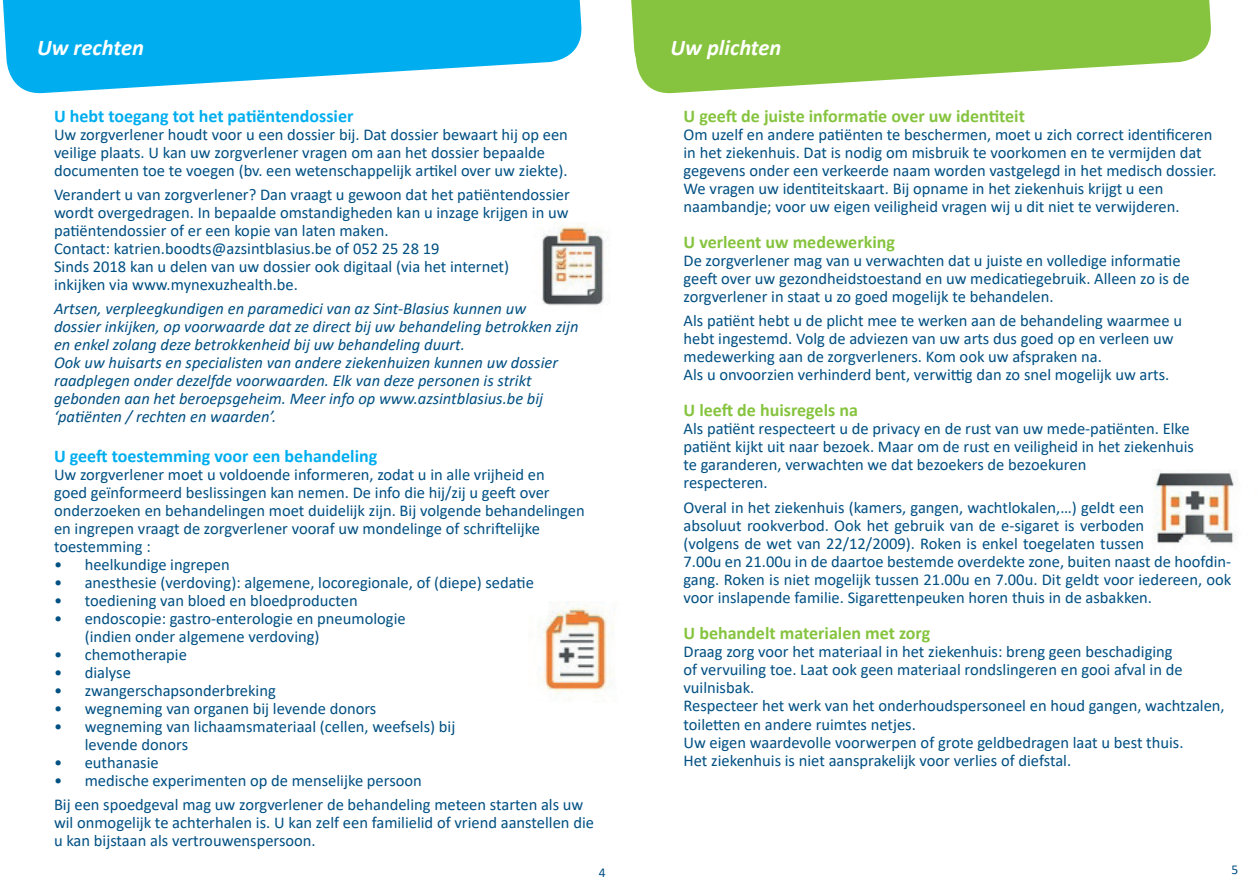
<style>
.page{position:relative;width:1259px;height:893px;background:#fff}
.page>*{position:absolute;margin:0;border:0;box-sizing:border-box;transform-origin:0 0}
.t1{font:italic 700 22.5px "Calibri";color:#fff}
.t2{font:700 18px "Calibri";color:#86c43f}
.t3{font:700 18px "Calibri";color:#00aeef}
.t4{font:16.5px/18px "Calibri";color:#005083}
.t5{font:italic 16.5px/18px "Calibri";color:#005083}
.t6{font:13.5px "Calibri";color:#005083}
</style>
<div class="page">
<img style="left:538px;top:602px;width:76px;height:92px">
<svg style="left:2px;top:0;width:580px;height:94px;fill:#00aeef"></svg>
<svg style="left:631px;top:0;width:580px;height:94px;fill:#86c43f"></svg>
<img style="left:542px;top:223px;width:64px;height:83px">
<img style="left:1154px;top:471px;width:83px;height:73px">
<h1 class="t1" style="left:37px;top:32px;width:108px">Uw rechten</h1>
<p class="t3" style="left:54px;top:103px;width:301px">U hebt toegang tot het patiëntendossier</p>
<p class="t4" style="left:54px;top:125px;width:515px">Uw zorgverlener houdt voor u een dossier bij. Dat dossier bewaart hij op een veilige plaats. U kan uw zorgverlener vragen om aan het dossier bepaalde documenten toe te voegen (bv. een wetenschappelijk artikel over uw ziekte).</p>
<p class="t4" style="left:54px;top:185px;width:517px">Verandert u van zorgverlener? Dan vraagt u gewoon dat het patiëntendossier wordt overgedragen. In bepaalde omstandigheden kan u inzage krijgen in uw patiëntendossier of er een kopie van laten maken.<br>Contact: katrien.boodts@azsintblasius.be of 052 25 28 19<br>Sinds 2018 kan u delen van uw dossier ook digitaal (via het internet)<br>inkijken via www.mynexuzhealth.be.</p>
<p class="t5" style="left:54px;top:299px;width:526px">Artsen, verpleegkundigen en paramedici van az Sint-Blasius kunnen uw<br>dossier inkijken, op voorwaarde dat ze direct bij uw behandeling betrokken zijn en enkel zolang deze betrokkenheid bij uw behandeling duurt.<br>Ook uw huisarts en specialisten van andere ziekenhuizen kunnen uw dossier raadplegen onder dezelfde voorwaarden. Elk van deze personen is strikt gebonden aan het beroepsgeheim. Meer info op www.azsintblasius.be bij ‘patiënten / rechten en waarden’.</p>
<p class="t3" style="left:54px;top:443px;width:325px">U geeft toestemming voor een behandeling</p>
<p class="t4" style="left:54px;top:465px;width:532px">Uw zorgverlener moet u voldoende informeren, zodat u in alle vrijheid en<br>goed geïnformeerd beslissingen kan nemen. De info die hij/zij u geeft over onderzoeken en behandelingen moet duidelijk zijn. Bij volgende behandelingen en ingrepen vraagt de zorgverlener vooraf uw mondelinge of schriftelijke toestemming :</p>
<p class="t4" style="left:54px;top:555px;width:177px">• heelkundige ingrepen</p>
<p class="t4" style="left:54px;top:573px;width:481px">• anesthesie (verdoving): algemene, locoregionale, of (diepe) sedatie</p>
<p class="t4" style="left:54px;top:591px;width:305px">• toediening van bloed en bloedproducten</p>
<p class="t4" style="left:85px;top:609px;width:322px;text-indent:-31px">• endoscopie: gastro-enterologie en pneumologie (indien onder algemene verdoving)</p>
<p class="t4" style="left:54px;top:645px;width:134px">• chemotherapie</p>
<p class="t4" style="left:54px;top:663px;width:78px">• dialyse</p>
<p class="t4" style="left:54px;top:681px;width:223px">• zwangerschapsonderbreking</p>
<p class="t4" style="left:54px;top:699px;width:324px">• wegneming van organen bij levende donors</p>
<p class="t4" style="left:85px;top:717px;width:372px;text-indent:-31px">• wegneming van lichaamsmateriaal (cellen, weefsels) bij levende donors</p>
<p class="t4" style="left:54px;top:753px;width:106px">• euthanasie</p>
<p class="t4" style="left:54px;top:768px;width:531px;line-height:24px">• medische experimenten op de menselijke persoon<br>Bij een spoedgeval mag uw zorgverlener de behandeling meteen starten als uw</p>
<p class="t4" style="left:54px;top:813px;width:541px">wil onmogelijk te achterhalen is. U kan zelf een familielid of vriend aanstellen die u kan bijstaan als vertrouwenspersoon.</p>
<h1 class="t1" style="left:670px;top:21px;width:112px">Uw plichten</h1>
<p class="t2" style="left:683px;top:103px;width:343px">U geeft de juiste informatie over uw identiteit</p>
<p class="t4" style="left:683px;top:125px;width:535px">Om uzelf en andere patiënten te beschermen, moet u zich correct identificeren in het ziekenhuis. Dat is nodig om misbruik te voorkomen en te vermijden dat gegevens onder een verkeerde naam worden vastgelegd in het medisch dossier.<br>We vragen uw identiteitskaart. Bij opname in het ziekenhuis krijgt u een naambandje; voor uw eigen veiligheid vragen wij u dit niet te verwijderen.</p>
<p class="t2" style="left:683px;top:229px;width:213px">U verleent uw medewerking</p>
<p class="t4" style="left:683px;top:251px;width:508px">De zorgverlener mag van u verwachten dat u juiste en volledige informatie geeft over uw gezondheidstoestand en uw medicatiegebruik. Alleen zo is de zorgverlener in staat u zo goed mogelijk te behandelen.</p>
<p class="t4" style="left:683px;top:311px;width:500px">Als patiënt hebt u de plicht mee te werken aan de behandeling waarmee u hebt ingestemd. Volg de adviezen van uw arts dus goed op en verleen uw medewerking aan de zorgverleners. Kom ook uw afspraken na.<br>Als u onvoorzien verhinderd bent, verwittig dan zo snel mogelijk uw arts.</p>
<p class="t2" style="left:683px;top:397px;width:176px">U leeft de huisregels na</p>
<p class="t4" style="left:683px;top:419px;width:512px">Als patiënt respecteert u de privacy en de rust van uw mede-patiënten. Elke patiënt kijkt uit naar bezoek. Maar om de rust en veiligheid in het ziekenhuis te garanderen, verwachten we dat bezoekers de bezoekuren<br>respecteren.</p>
<p class="t4" style="left:683px;top:499px;width:549px">Overal in het ziekenhuis (kamers, gangen, wachtlokalen,…) geldt een<br>absoluut rookverbod. Ook het gebruik van de e-sigaret is verboden<br>(volgens de wet van 22/12/2009). Roken is enkel toegelaten tussen<br>7.00u en 21.00u in de daartoe bestemde overdekte zone, buiten naast de hoofdin&shy;gang. Roken is niet mogelijk tussen 21.00u en 7.00u. Dit geldt voor iedereen, ook voor inslapende familie. Sigarettenpeuken horen thuis in de asbakken.</p>
<p class="t2" style="left:683px;top:621px;width:248px">U behandelt materialen met zorg</p>
<p class="t4" style="left:683px;top:643px;width:543px">Draag zorg voor het materiaal in het ziekenhuis: breng geen beschadiging<br>of vervuiling toe. Laat ook geen materiaal rondslingeren en gooi afval in de vuilnisbak.<br>Respecteer het werk van het onderhoudspersoneel en houd gangen, wachtzalen, toiletten en andere ruimtes netjes.<br>Uw eigen waardevolle voorwerpen of grote geldbedragen laat u best thuis.<br>Het ziekenhuis is niet aansprakelijk voor verlies of diefstal.</p>
<p class="t6" style="left:599px;top:863px;width:8px">4</p>
<p class="t6" style="left:1231px;top:860px;width:8px">5</p>
</div>
